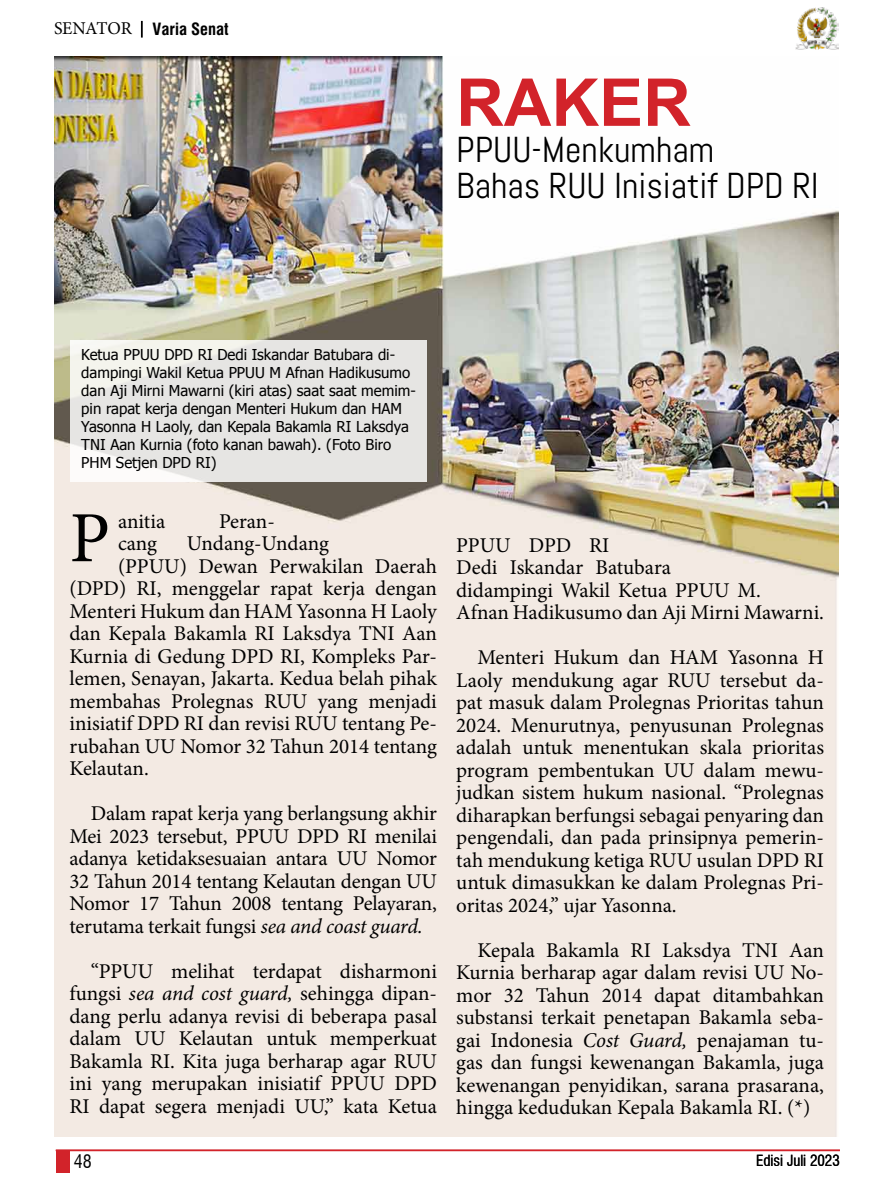
<style>
.page{position:relative;width:893px;height:1191px;background:#fff}
.page>*{position:absolute;margin:0;border:0;box-sizing:border-box;transform-origin:0 0}
.t1{font:72px "Minion Pro";color:#000}
.t2{font:700 66px "Arial";color:#d2232a}
.t3{font:36px/36px "Abel";color:#000}
.t4{font:21px/22.5px "Minion Pro";letter-spacing:-.005em;color:#000;text-align:justify}
.t5{font:condensed 18px "Swiss 721 BT";color:#000}
.t6{font:700 condensed 16.5px "Swiss 721 BT";color:#000}
.t7{font:15px/18px "Tahoma";color:#000}
.t8{font:condensed 15px "Swiss 721 BT";color:#000}
.s1{font-family:"Minion Pro";font-weight:400;font-stretch:normal;font-size:18px}
.s2{font-style:italic}
</style>
<div class="page">
<hr style="left:56px;top:1149px;width:784px;height:2px;background:#d2232a">
<div style="left:56px;top:1150px;width:13px;height:23px;background:#d2232a"></div>
<svg style="left:141px;top:21px;width:2px;height:17px"></svg>
<img style="left:796px;top:8px;width:43px;height:42px">
<img style="left:54px;top:56px;width:785px;height:1081px">
<svg style="left:70px;top:340px;width:356px;height:142px;background:#e8e7e5"></svg>
<p class="t6" style="left:54px;top:19px;width:176px"><span class="s1">SENATOR</span> Varia Senat</p>
<h2 class="t2" style="left:456px;top:59px;width:96px">RAKER</h2>
<h3 class="t3" style="left:456px;top:131px;width:364px">PPUU-Menkumham<br>Bahas RUU Inisiatif DPD RI</h3>
<p class="t7" style="left:81px;top:345px;width:336px">Ketua PPUU DPD RI Dedi Iskandar Batubara di&shy;dampingi Wakil Ketua PPUU M Afnan Hadikusumo dan Aji Mirni Mawarni (kiri atas) saat saat memim&shy;pin rapat kerja dengan Menteri Hukum dan HAM Yasonna H Laoly, dan Kepala Bakamla RI Laksdya TNI Aan Kurnia (foto kanan bawah). (Foto Biro PHM Setjen DPD RI)</p>
<p class="t4" style="left:118px;top:510px;width:49px">anitia</p>
<p class="t4" style="left:219px;top:510px;width:57px">Peran-</p>
<p class="t4" style="left:118px;top:532px;width:41px">cang</p>
<p class="t4" style="left:187px;top:532px;width:144px">Undang-Undang</p>
<p class="t4" style="left:118px;top:555px;width:320px">(PPUU) Dewan Perwakilan Daerah</p>
<p class="t4" style="left:69px;top:577px;width:369px">(DPD) RI, menggelar rapat kerja dengan</p>
<p class="t4" style="left:69px;top:600px;width:369px">Menteri Hukum dan HAM Yasonna H Laoly</p>
<p class="t4" style="left:69px;top:622px;width:369px">dan Kepala Bakamla RI Laksdya TNI Aan</p>
<p class="t4" style="left:69px;top:645px;width:369px">Kurnia di Gedung DPD RI, Kompleks Par-</p>
<p class="t4" style="left:69px;top:667px;width:369px">lemen, Senayan, Jakarta. Kedua belah pihak</p>
<p class="t4" style="left:69px;top:690px;width:369px">membahas Prolegnas RUU yang menjadi</p>
<p class="t4" style="left:69px;top:712px;width:369px">inisiatif DPD RI dan revisi RUU tentang Pe-</p>
<p class="t4" style="left:69px;top:735px;width:369px">rubahan UU Nomor 32 Tahun 2014 tentang</p>
<p class="t4" style="left:69px;top:757px;width:81px">Kelautan.</p>
<p class="t4" style="left:69px;top:802px;width:369px;text-indent:21px">Dalam rapat kerja yang berlangsung akhir Mei 2023 tersebut, PPUU DPD RI menilai adanya ketidaksesuaian antara UU Nomor 32 Tahun 2014 tentang Kelautan dengan UU Nomor 17 Tahun 2008 tentang Pelayaran, terutama terkait fungsi <span class="s2">sea and coast guard.</span></p>
<p class="t4" style="left:69px;top:960px;width:369px;text-indent:21px">“PPUU melihat terdapat disharmoni fungsi <span class="s2">sea and cost guard,</span> sehingga dipan&shy;dang perlu adanya revisi di beberapa pasal dalam UU Kelautan untuk memperkuat Bakamla RI. Kita juga berharap agar RUU ini yang merupakan inisiatif PPUU DPD RI dapat segera menjadi UU,” kata Ketua</p>
<h1 class="t1" style="left:69px;top:490px;width:42px">P</h1>
<p class="t4" style="left:456px;top:534px;width:369px;text-align:left">PPUU DPD RI<br>Dedi Iskandar Batubara<br>didampingi Wakil Ketua PPUU M.<br>Afnan Hadikusumo dan Aji Mirni Mawarni.</p>
<p class="t4" style="left:456px;top:646px;width:369px;text-indent:21px">Menteri Hukum dan HAM Yasonna H Laoly mendukung agar RUU tersebut da&shy;pat masuk dalam Prolegnas Prioritas tahun 2024. Menurutnya, penyusunan Prolegnas adalah untuk menentukan skala prioritas program pembentukan UU dalam mewu&shy;judkan sistem hukum nasional. “Prolegnas diharapkan berfungsi sebagai penyaring dan pengendali, dan pada prinsipnya pemerin&shy;tah mendukung ketiga RUU usulan DPD RI untuk dimasukkan ke dalam Prolegnas Pri&shy;oritas 2024,” ujar Yasonna.</p>
<p class="t4" style="left:456px;top:938px;width:369px;text-indent:21px">Kepala Bakamla RI Laksdya TNI Aan Kurnia berharap agar dalam revisi UU No&shy;mor 32 Tahun 2014 dapat ditambahkan substansi terkait penetapan Bakamla seba&shy;gai Indonesia <span class="s2">Cost Guard,</span> penajaman tu&shy;gas dan fungsi kewenangan Bakamla, juga kewenangan penyidikan, sarana prasarana, hingga kedudukan Kepala Bakamla RI. (*)</p>
<p class="t5" style="left:74px;top:1151px;width:19px">48</p>
<p class="t8" style="left:756px;top:1151px;width:85px">Edisi Juli 2023</p>
</div>
